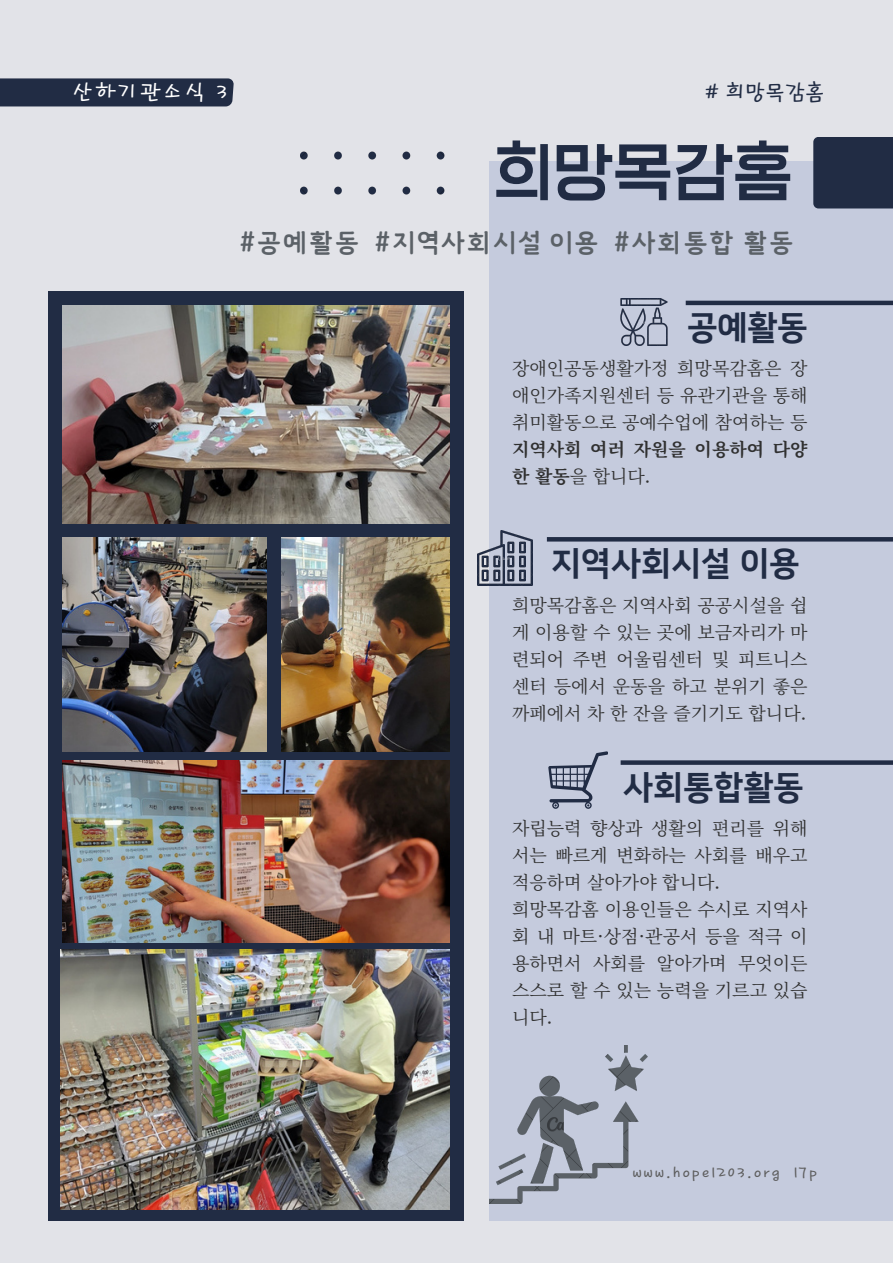
<style>
.page{position:relative;width:893px;height:1264px;background:#fff}
.page>*{position:absolute;margin:0;border:0;box-sizing:border-box;transform-origin:0 0}
.t1{font:60px "Angled Pen 50";letter-spacing:.02em;color:#212c44}
.t2{font:33px "Nanum Square EB";color:#212c44}
.t3{font:30px "TDTD Emotion Mj OTF";letter-spacing:.05em;color:#5b6167}
.t4{font:22.5px "TDTD Letter From OTF";letter-spacing:.12em;color:#fff}
.t5{font:22.5px "TDTD Letter From OTF";color:#212c44}
.t6{font:18px/27px "Source Han Serif KR";color:#303030;text-align:justify}
.t7{font:16.5px "TDTD Letter From OTF";letter-spacing:.1em;color:#5d5d5d}
.s1{font-weight:700}
</style>
<div class="page">
<div style="left:0;top:0;width:892px;height:1262px;background:#e2e3e8"></div>
<div style="left:489px;top:161px;width:403px;height:1059px;background:#c5cbdd"></div>
<div style="left:48px;top:291px;width:415px;height:929px;background:#212c44"></div>
<img style="left:301px;top:151px;width:144px;height:44px">
<div style="left:813px;top:137px;width:79px;height:71px;background:#212c44"></div>
<hr style="left:685px;top:301px;width:207px;height:4px;background:#212c44">
<hr style="left:547px;top:537px;width:345px;height:4px;background:#212c44">
<svg style="left:620px;top:760px;width:272px;height:4px"></svg>
<img style="left:62px;top:305px;width:387px;height:218px">
<img style="left:62px;top:537px;width:204px;height:214px">
<img style="left:282px;top:537px;width:167px;height:214px">
<img style="left:62px;top:760px;width:387px;height:182px">
<img style="left:60px;top:949px;width:389px;height:260px">
<img style="left:477px;top:530px;width:55px;height:55px">
<svg style="left:548px;top:751px;width:60px;height:57px"></svg>
<img style="left:620px;top:299px;width:47px;height:47px">
<img style="left:489px;top:1045px;width:159px;height:158px">
<div style="left:0;top:78px;width:233px;height:28px;background:#212c44"></div>
<p class="t4" style="left:72px;top:80px;width:156px">산하기관소식 3</p>
<p class="t5" style="left:704px;top:80px;width:122px"># 희망목감홈</p>
<p class="t1" style="left:493px;top:134px;width:300px">희망목감홈</p>
<p class="t3" style="left:240px;top:225px;width:553px">#공예활동 #지역사회시설 이용 #사회통합 활동</p>
<p class="t2" style="left:687px;top:309px;width:121px">공예활동</p>
<p class="t6" style="left:512px;top:354px;width:297px">장애인공동생활가정 희망목감홈은 장 애인가족지원센터 등 유관기관을 통해 취미활동으로 공예수업에 참여하는 등 <span class="s1">지역사회 여러 자원을 이용하여 다양 한 활동</span>을 합니다.</p>
<p class="t2" style="left:551px;top:546px;width:250px">지역사회시설 이용</p>
<p class="t6" style="left:512px;top:590px;width:297px">희망목감홈은 지역사회 공공시설을 쉽 게 이용할 수 있는 곳에 보금자리가 마 련되어 주변 어울림센터 및 피트니스 센터 등에서 운동을 하고 분위기 좋은 까페에서 차 한 잔을 즐기기도 합니다.</p>
<p class="t2" style="left:623px;top:769px;width:181px">사회통합활동</p>
<p class="t6" style="left:512px;top:814px;width:297px">자립능력 향상과 생활의 편리를 위해 서는 빠르게 변화하는 사회를 배우고 적응하며 살아가야 합니다.</p>
<p class="t6" style="left:512px;top:895px;width:297px">희망목감홈 이용인들은 수시로 지역사 회 내 마트·상점·관공서 등을 적극 이 용하면서 사회를 알아가며 무엇이든 스스로 할 수 있는 능력을 기르고 있습 니다.</p>
<p class="t7" style="left:632px;top:1163px;width:186px">www.hope1203.org 17p</p>
</div>
